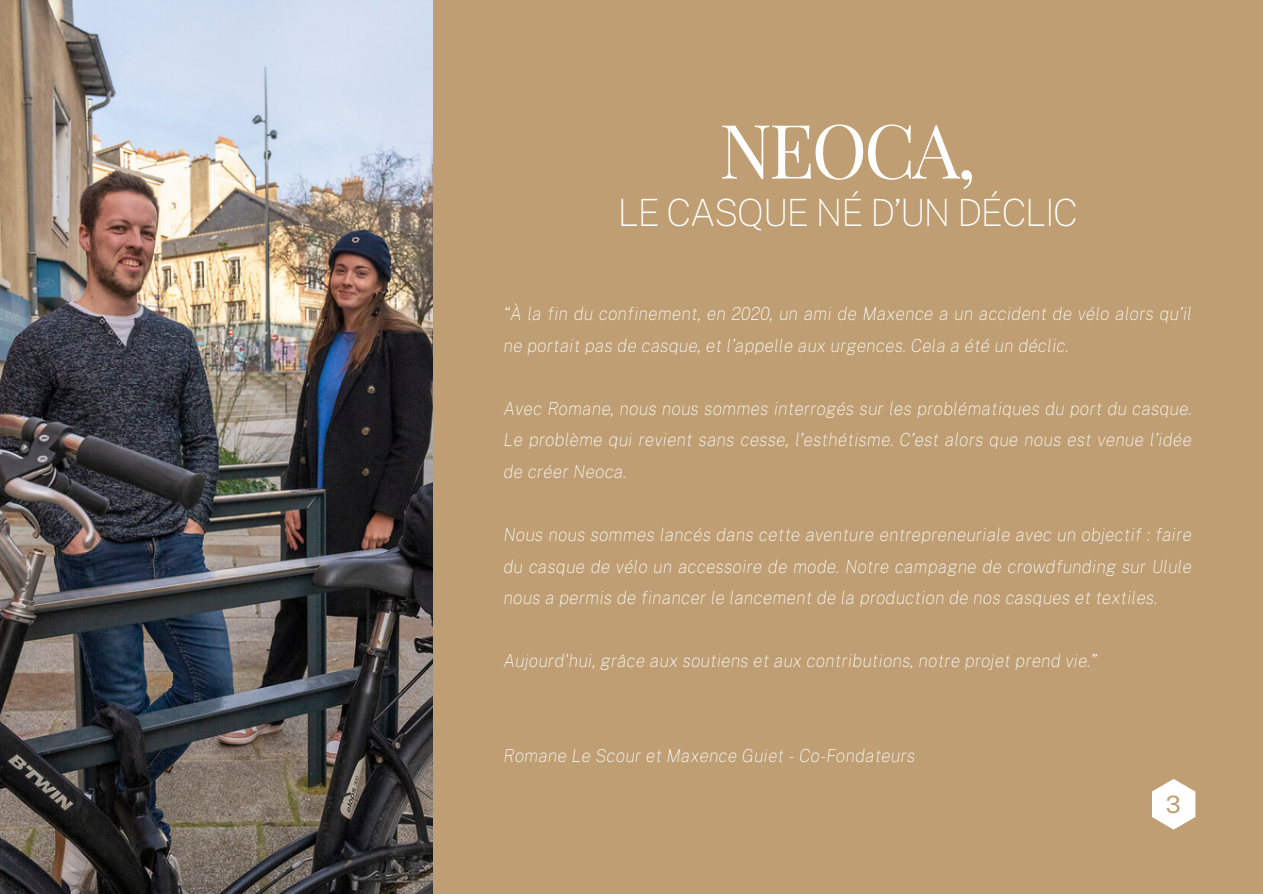
<style>
.page{position:relative;width:1263px;height:894px;background:#fff}
.page>*{position:absolute;margin:0;border:0;box-sizing:border-box;transform-origin:0 0}
.t1{font:75px "Playfair Display";letter-spacing:-.04em;color:#fff}
.t2{font:100 37.5px "Public Sans";letter-spacing:-.04em;color:#fff}
.t3{font:23.85px "Public Sans";color:#be9e72}
.t4{font:italic 100 18px/31.5px "Public Sans";color:#fff;text-align:justify}
</style>
<div class="page">
<div style="left:0;top:0;width:1263px;height:893px;background:#be9e72"></div>
<img style="left:0;top:0;width:432px;height:893px">
<svg style="left:1152px;top:779px;width:43px;height:50px"></svg>
<h1 class="t1" style="left:719px;top:97px;width:259px">NEOCA,</h1>
<h2 class="t2" style="left:617px;top:190px;width:462px">LE CASQUE NÉ D’UN DÉCLIC</h2>
<p class="t4" style="left:504px;top:298px;width:690px">“À la fin du confinement, en 2020, un ami de Maxence a un accident de vélo alors qu’il ne portait pas de casque, et l’appelle aux urgences. Cela a été un déclic.</p>
<p class="t4" style="left:504px;top:392px;width:690px">Avec Romane, nous nous sommes interrogés sur les problématiques du port du casque.<br>Le problème qui revient sans cesse, l’esthétisme. C’est alors que nous est venue l’idée de créer Neoca.</p>
<p class="t4" style="left:504px;top:518px;width:690px">Nous nous sommes lancés dans cette aventure entrepreneuriale avec un objectif : faire du casque de vélo un accessoire de mode. Notre campagne de crowdfunding sur Ulule nous a permis de financer le lancement de la production de nos casques et textiles.</p>
<p class="t4" style="left:504px;top:644px;width:595px">Aujourd'hui, grâce aux soutiens et aux contributions, notre projet prend vie.”</p>
<p class="t4" style="left:504px;top:739px;width:413px">Romane Le Scour et Maxence Guiet - Co-Fondateurs</p>
<p class="t3" style="left:1166px;top:790px;width:17px">3</p>
</div>
